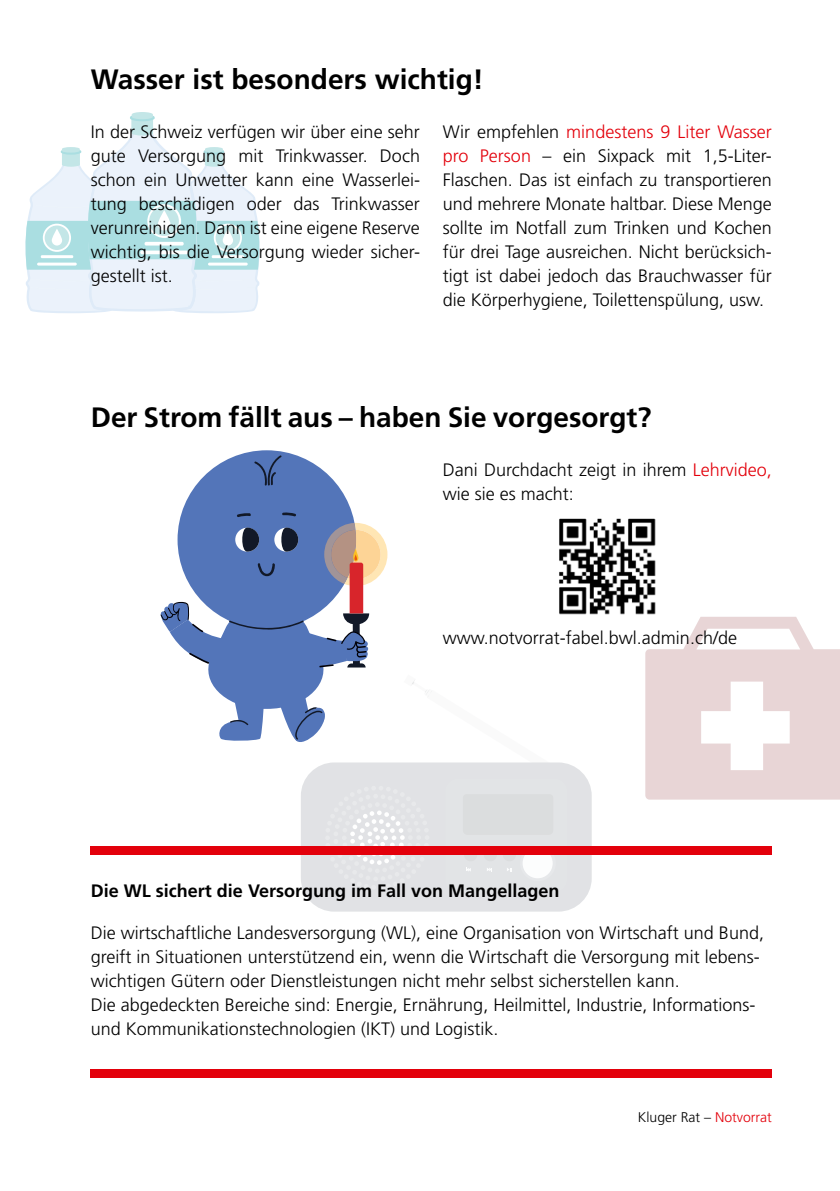
<style>
.page{position:relative;width:840px;height:1191px;background:#fff}
.page>*{position:absolute;margin:0;border:0;box-sizing:border-box;transform-origin:0 0}
.t1{font:700 28px "Frutiger";color:#000}
.t2{font:300 18px/24px "Frutiger";color:#000;text-align:justify}
.t3{font:700 18px "Frutiger";color:#000}
.t4{font:300 14px "Frutiger";color:#000}
.s1{color:#e3000b}
</style>
<div class="page">
<div style="left:300px;top:762px;width:291px;height:149px;background:#e1e2e5;border-radius:33px"></div>
<svg style="left:645px;top:617px;width:194px;height:182px"></svg>
<svg style="left:26px;top:112px;width:233px;height:201px"></svg>
<svg style="left:158px;top:210px;width:12px;height:20px"></svg>
<div style="left:91px;top:846px;width:680px;height:9px;background:#e3000b"></div>
<div style="left:91px;top:1069px;width:680px;height:8px;background:#e3000b"></div>
<img style="left:559px;top:518px;width:97px;height:97px">
<div style="left:177px;top:450px;width:179px;height:179px;background:#5375b9;border-radius:50%"></div>
<svg style="left:254px;top:455px;width:27px;height:30px"></svg>
<svg style="left:282px;top:512px;width:14px;height:4px"></svg>
<svg style="left:237px;top:513px;width:14px;height:4px"></svg>
<svg style="left:160px;top:523px;width:410px;height:369px"></svg>
<h1 class="t1" style="left:91px;top:63px;width:394px">Wasser ist besonders wichtig!</h1>
<p class="t2" style="left:91px;top:120px;width:330px">In der Schweiz verfügen wir über eine sehr gute Versorgung mit Trinkwasser. Doch schon ein Unwetter kann eine Wasserlei&shy;tung beschädigen oder das Trinkwasser verunreinigen. Dann ist eine eigene Reserve wichtig, bis die Versorgung wieder sicher&shy;gestellt ist.</p>
<p class="t2" style="left:442px;top:120px;width:330px">Wir empfehlen <span class="s1">mindestens 9 Liter Wasser pro Person</span> – ein Sixpack mit 1,5-Liter-Flaschen. Das ist einfach zu transportieren und mehrere Monate haltbar. Diese Menge sollte im Notfall zum Trinken und Kochen für drei Tage ausreichen. Nicht berücksich&shy;tigt ist dabei jedoch das Brauchwasser für die Körperhygiene, Toilettenspülung, usw.</p>
<h1 class="t1" style="left:91px;top:400px;width:562px">Der Strom fällt aus – haben Sie vorgesorgt?</h1>
<p class="t2" style="left:442px;top:458px;width:330px">Dani Durchdacht zeigt in ihrem <span class="s1">Lehrvideo, </span>wie sie es macht:</p>
<p class="t2" style="left:442px;top:626px;width:296px">www.notvorrat-fabel.bwl.admin.ch/de</p>
<p class="t3" style="left:91px;top:880px;width:470px">Die WL sichert die Versorgung im Fall von Mangellagen</p>
<p class="t2" style="left:91px;top:920px;width:674px;text-align:left">Die wirtschaftliche Landesversorgung (WL), eine Organisation von Wirtschaft und Bund, greift in Situationen unterstützend ein, wenn die Wirtschaft die Versorgung mit lebens&shy;wichtigen Gütern oder Dienstleistungen nicht mehr selbst sicherstellen kann.<br>Die abgedeckten Bereiche sind: Energie, Ernährung, Heilmittel, Industrie, Informations&shy;und Kommunikationstechnologien (IKT) und Logistik.</p>
<p class="t4" style="left:637px;top:1109px;width:135px">Kluger Rat – <span class="s1">Notvorrat</span></p>
</div>
